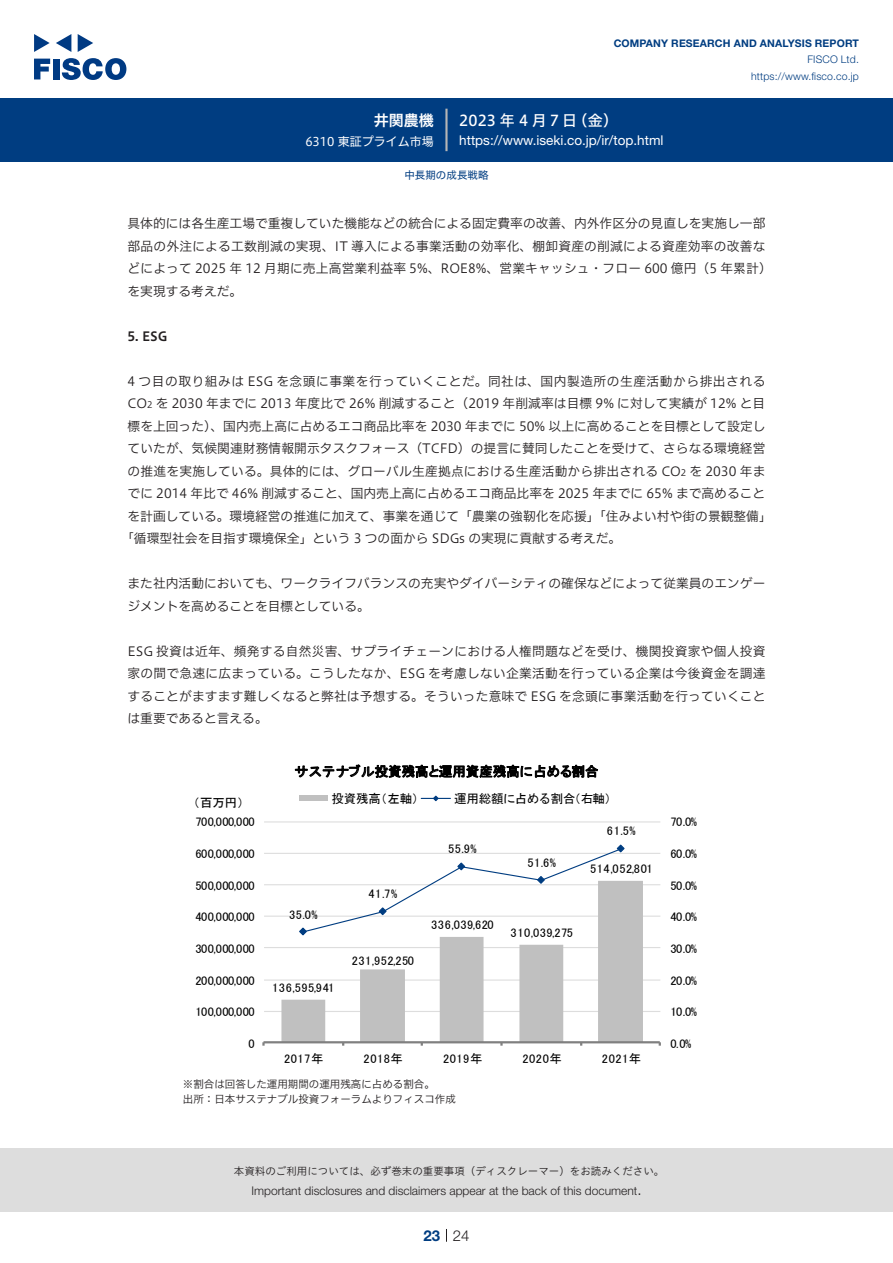
<style>
.page{position:relative;width:893px;height:1263px;background:#fff}
.page>*{position:absolute;margin:0;border:0;box-sizing:border-box;transform-origin:0 0}
.t1{font:15px "Hiragino UD Sans F Std N W5";letter-spacing:.21em;color:#fff}
.t2{font:15px "Hiragino UD Sans F Std N W6";color:#fff}
.t3{font:300 15px "Helvetica Neue LT Std";color:#231f20}
.t4{font:700 15px "Helvetica Neue LT Std";color:#003d81}
.t5{font:13.5px "Helvetica Neue LT Std";color:#fff}
.t6{font:13.5px "MS P Gothic";color:#000}
.t7{font:12.75px/22.5px "Hiragino UD Sans F Std N W3";color:#231f20}
.t8{font:12.75px/22.5px "Hiragino UD Sans F Std N W3";letter-spacing:.04em;color:#231f20;text-align:right}
.t9{font:12.75px "Hiragino UD Sans F Std N W6";color:#231f20}
.t10{font:12.45px "MS P Gothic";letter-spacing:.04em;color:#000}
.t11{font:12.45px "MS P Gothic";letter-spacing:-.005em;color:#000}
.t12{font:12.45px "MS P Gothic";color:#000}
.t13{font:12.3px "MS P Gothic";letter-spacing:.045em;color:#000}
.t14{font:12.3px "MS P Gothic";color:#000}
.t15{font:300 12px "Helvetica Neue LT Std";color:#231f20}
.t16{font:12px "Hiragino UD Sans F Std N W4";color:#fff}
.t17{font:10.5px/15px "Hiragino UD Sans F Std N W3";color:#231f20}
.t18{font:10.5px "Hiragino UD Sans Std W3";color:#231f20}
.t19{font:700 10.5px "Helvetica Neue LT Std";letter-spacing:.015em;color:#003d81}
.t20{font:300 10.5px/16.5px "Helvetica Neue LT Std";letter-spacing:.015em;color:#003d81;text-align:right}
.t21{font:10.5px "Hiragino UD Sans F Std N W4";color:#003d81}
.t22{font:8.85px "Hiragino UD Sans F Std N W3";color:#231f20}
</style>
<div class="page">
<div style="left:0;top:1148px;width:893px;height:64px;background:#ddd"></div>
<svg style="left:34px;top:59px;width:16px;height:20px"></svg>
<div style="left:53px;top:59px;width:6px;height:20px;background:#003a83"></div>
<svg style="left:62px;top:58px;width:64px;height:22px"></svg>
<svg style="left:34px;top:34px;width:16px;height:18px"></svg>
<svg style="left:78px;top:34px;width:15px;height:18px"></svg>
<svg style="left:56px;top:34px;width:15px;height:18px"></svg>
<div style="left:0;top:98px;width:893px;height:64px;background:#003d81"></div>
<hr style="left:445px;top:109px;width:3px;height:42px;background:#b5b5b6">
<svg style="left:446px;top:1229px;width:1px;height:13px"></svg>
<hr style="left:264px;top:1011px;width:396px;height:1px;background:#ddd">
<hr style="left:264px;top:979px;width:396px;height:2px;background:#ddd">
<hr style="left:264px;top:947px;width:396px;height:1px;background:#ddd">
<hr style="left:264px;top:915px;width:396px;height:2px;background:#ddd">
<hr style="left:264px;top:884px;width:396px;height:1px;background:#ddd">
<hr style="left:264px;top:853px;width:396px;height:1px;background:#ddd">
<hr style="left:264px;top:821px;width:396px;height:1px;background:#ddd">
<svg style="left:281px;top:881px;width:362px;height:160px"></svg>
<hr style="left:263px;top:1041px;width:397px;height:2px;background:#808080">
<svg style="left:298px;top:844px;width:328px;height:92px"></svg>
<div style="left:299px;top:796px;width:28px;height:5px;background:#c0c0c0"></div>
<svg style="left:421px;top:795px;width:29px;height:7px"></svg>
<p class="t2" style="left:374px;top:109px;width:62px">井関農機</p>
<p class="t16" style="left:305px;top:132px;width:130px">6310 東証プライム市場</p>
<p class="t19" style="left:614px;top:37px;width:247px">COMPANY RESEARCH AND ANALYSIS REPORT</p>
<p class="t20" style="left:751px;top:51px;width:109px">FISCO Ltd. https://www.fisco.co j p.</p>
<p class="t1" style="left:459px;top:109px;width:119px">2023年4月7日</p>
<p class="t1" style="left:572px;top:109px;width:47px">（金(</p>
<p class="t5" style="left:459px;top:132px;width:206px">https://www.iseki.co j p. /i r/ top.html</p>
<p class="t21" style="left:404px;top:167px;width:85px">中長期の成長戦略</p>
<p class="t7" style="left:128px;top:211px;width:646px">具体的には各生産工場で重複していた機能などの統合による固定費率の改善、内外作区分の見直しを実施し一部部品の外注による工数削減の実現、IT 導入による事業活動の効率化、棚卸資産の削減による資産効率の改善などによって 2025 年 12 月期に売上高営業利益率 5%、ROE8%、営業キャッシュ・フロー 600 億円（5 年累計(を実現する考えだ。</p>
<p class="t9" style="left:128px;top:326px;width:42px">5. ESG</p>
<p class="t8" style="left:128px;top:369px;width:639px">4 つ目の取り組みは ESG を念頭に事業を行っていくことだ。同社は、国内製造所の生産活動から排出されるを 2030 年までに 2013 年度比で 26% 削減すること（2019 年削減率は目標 9% に対して実績が 12% と目</p>
<p class="t7" style="left:128px;top:391px;width:21px">CO</p>
<p class="t7" style="left:128px;top:414px;width:639px">標を上回った）、国内売上高に占めるエコ商品比率を 2030 年までに 50% 以上に高めることを目標として設定し</p>
<p class="t7" style="left:128px;top:436px;width:639px">ていたが、気候関連財務情報開示タスクフォース（TCFD）の提言に賛同したことを受けて、さらなる環境経営</p>
<p class="t7" style="left:689px;top:459px;width:77px">を 2030 年ま</p>
<p class="t22" style="left:147px;top:398px;width:7px">2</p>
<p class="t7" style="left:128px;top:459px;width:555px">の推進を実施している。具体的には、グローバル生産拠点における生産活動から排出される CO</p>
<p class="t7" style="left:128px;top:481px;width:639px">でに 2014 年比で 46% 削減すること、国内売上高に占めるエコ商品比率を 2025 年までに 65% まで高めること</p>
<p class="t7" style="left:128px;top:504px;width:646px">を計画している。環境経営の推進に加えて、事業を通じて「農業の強靭化を応援」「住みよい村や街の景観整備「</p>
<p class="t7" style="left:121px;top:526px;width:502px">「循環型社会を目指す環境保全」という 3 つの面から SDGs の実現に貢献する考えだ。</p>
<p class="t7" style="left:128px;top:571px;width:639px">また社内活動においても、ワークライフバランスの充実やダイバーシティの確保などによって従業員のエンゲージメントを高めることを目標としている。</p>
<p class="t7" style="left:128px;top:639px;width:639px;text-align:justify">ESG 投資は近年、頻発する自然災害、サプライチェーンにおける人権問題などを受け、機関投資家や個人投資家の間で急速に広まっている。こうしたなか、ESG を考慮しない企業活動を行っている企業は今後資金を調達することがますます難しくなると弊社は予想する。そういった意味で ESG を念頭に事業活動を行っていくことは重要であると言える。</p>
<p class="t22" style="left:681px;top:466px;width:7px">2</p>
<p class="t13" style="left:193px;top:796px;width:52px">（百万円(</p>
<p class="t14" style="left:196px;top:816px;width:61px">700,000,000</p>
<p class="t14" style="left:196px;top:847px;width:61px">600,000,000</p>
<p class="t14" style="left:196px;top:879px;width:61px">500,000,000</p>
<p class="t14" style="left:196px;top:911px;width:61px">400,000,000</p>
<p class="t14" style="left:196px;top:942px;width:61px">300,000,000</p>
<p class="t12" style="left:196px;top:974px;width:61px">200,000,000</p>
<p class="t14" style="left:196px;top:1005px;width:61px">100,000,000</p>
<p class="t13" style="left:248px;top:1037px;width:8px">0</p>
<p class="t6" style="left:295px;top:765px;width:305px">サステナブル投資残高と運用資産残高に占める割合</p>
<p class="t11" style="left:454px;top:792px;width:159px">運用総額に占める割合（右軸(</p>
<p class="t10" style="left:331px;top:792px;width:89px">投資残高（左軸）</p>
<p class="t13" style="left:289px;top:909px;width:30px">35.0%</p>
<p class="t13" style="left:272px;top:981px;width:64px">136,595,941</p>
<p class="t13" style="left:369px;top:887px;width:30px">41.7%</p>
<p class="t13" style="left:352px;top:954px;width:64px">231,952,250</p>
<p class="t10" style="left:448px;top:842px;width:30px">55.9%</p>
<p class="t10" style="left:527px;top:856px;width:30px">51.6%</p>
<p class="t13" style="left:431px;top:918px;width:64px">336,039,620</p>
<p class="t13" style="left:511px;top:926px;width:64px">310,039,275</p>
<p class="t13" style="left:607px;top:825px;width:30px">61.5%</p>
<p class="t10" style="left:590px;top:862px;width:64px">514,052,801</p>
<p class="t10" style="left:284px;top:1052px;width:41px">2017年</p>
<p class="t10" style="left:364px;top:1052px;width:41px">2018年</p>
<p class="t10" style="left:443px;top:1052px;width:41px">2019年</p>
<p class="t10" style="left:522px;top:1052px;width:41px">2020年</p>
<p class="t10" style="left:602px;top:1052px;width:41px">2021年</p>
<p class="t17" style="left:183px;top:1076px;width:274px">※割合は回答した運用期間の運用残高に占める割合。<br>出所：日本サステナブル投資フォーラムよりフィスコ作成</p>
<p class="t13" style="left:671px;top:816px;width:28px">70.0%</p>
<p class="t13" style="left:671px;top:847px;width:28px">60.0%</p>
<p class="t13" style="left:671px;top:879px;width:28px">50.0%</p>
<p class="t13" style="left:671px;top:911px;width:28px">40.0%</p>
<p class="t13" style="left:671px;top:942px;width:28px">30.0%</p>
<p class="t10" style="left:671px;top:974px;width:28px">20.0%</p>
<p class="t13" style="left:671px;top:1005px;width:28px">10.0%</p>
<p class="t13" style="left:671px;top:1037px;width:22px">0.0%</p>
<p class="t18" style="left:234px;top:1163px;width:432px">本資料のご利用については、必ず巻末の重要事項（ディスクレーマー）をお読みください。</p>
<p class="t3" style="left:637px;top:1180px;width:6px">.</p>
<p class="t15" style="left:251px;top:1183px;width:387px">Important disclosures and disclaimers appear at the back of this document</p>
<p class="t4" style="left:423px;top:1226px;width:18px">23</p>
<p class="t3" style="left:453px;top:1226px;width:18px">24</p>
</div>
